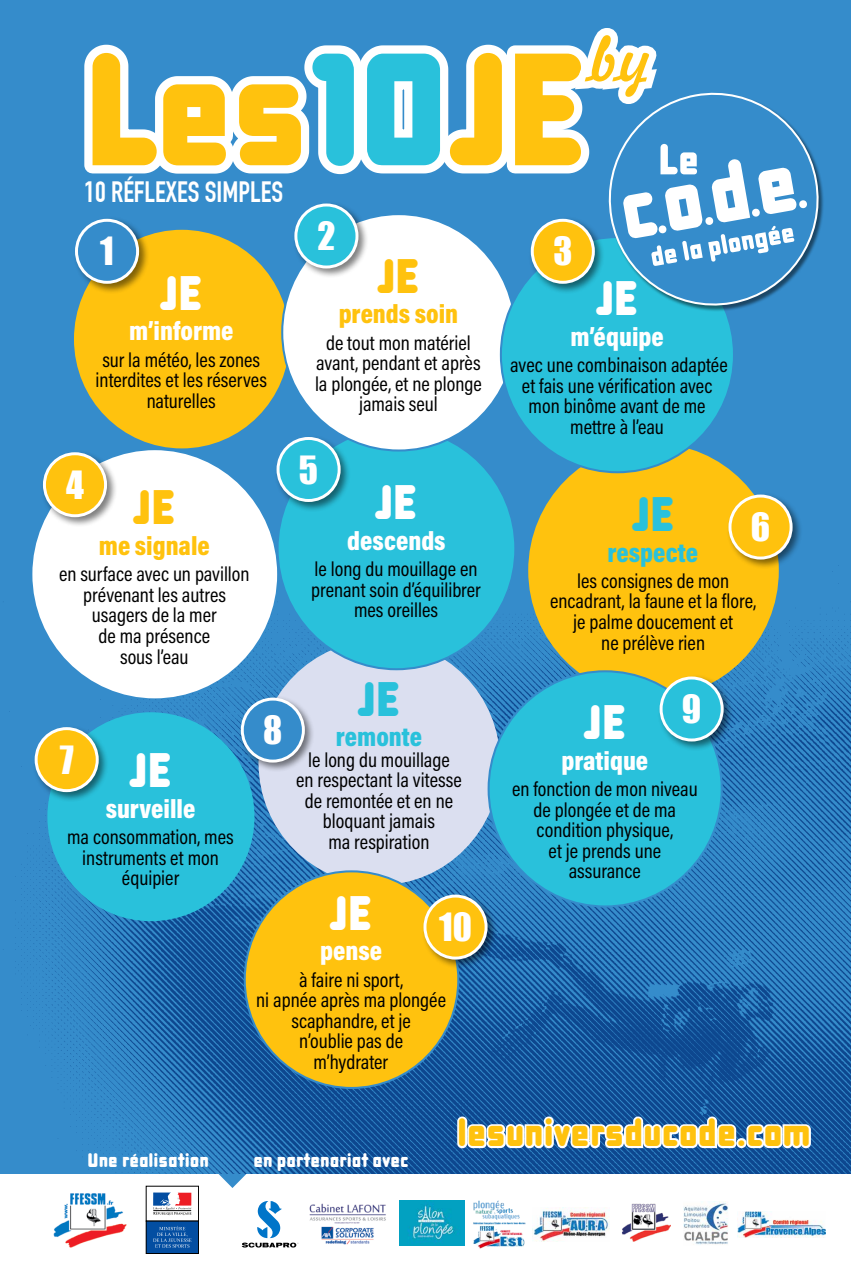
<style>
.page{position:relative;width:851px;height:1276px;background:#fff}
.page>*{position:absolute;margin:0;border:0;box-sizing:border-box;transform-origin:0 0}
.t1{font:164.32px "DBXL Nightfever Normal";letter-spacing:-.02em;color:#ffc20e}
.t2{font:61.65px "Freehand 521 BT Regular C";color:#ffc20e}
.t3{font:49.28px "DBXL Nightfever Normal";color:#fff}
.t4{font:49.28px "DBXL Nightfever Normal";color:#29c1db}
.t5{font:49.28px "DBXL Nightfever Normal";color:#ffc20e}
.t6{font:40.28px "DBXL Nightfever Normal";color:#ffc20e}
.t7{font:35.78px "Impact";color:#fff}
.t8{font:700 28.72px "DIN Condensed";color:#fff}
.t9{font:900 26.7px "Acumin Pro Cond";color:#fff}
.t10{font:900 26.7px "Acumin Pro Cond";color:#ffc20e}
.t11{font:900 26.7px "Acumin Pro Cond";color:#29c1db}
.t12{font:20.55px/20.5px "Acumin Pro Cond";color:#000;text-align:center}
.t13{font:20.17px "DBXL Nightfever Normal";color:#fff}
.s1{color:#29c1db}
</style>
<div class="page">
<svg style="left:200px;top:1173px;width:65px;height:15px"></svg>
<div style="left:0;top:0;width:850px;height:1173px;background:#358ccb"></div>
<img style="left:3px;top:560px;width:847px;height:613px">
<svg style="left:153px;top:1192px;width:38px;height:23px"></svg>
<div style="left:146px;top:1221px;width:52px;height:32px;background:#034ea2"></div>
<div style="left:146px;top:1221px;width:53px;height:32px;border:1px solid #000"></div>
<svg style="left:153px;top:1226px;width:38px;height:21px"></svg>
<img style="left:53px;top:1193px;width:74px;height:55px">
<img style="left:399px;top:1200px;width:65px;height:46px">
<svg style="left:242px;top:1201px;width:56px;height:46px"></svg>
<img style="left:309px;top:1203px;width:77px;height:42px">
<img style="left:621px;top:1203px;width:49px;height:38px">
<svg style="left:727px;top:1206px;width:1px;height:38px"></svg>
<img style="left:683px;top:1201px;width:44px;height:44px">
<img style="left:473px;top:1200px;width:52px;height:49px">
<img style="left:532px;top:1207px;width:77px;height:34px">
<img style="left:737px;top:1211px;width:88px;height:26px">
<div style="left:528px;top:443px;width:250px;height:254px;background:#ffc20e;border-radius:50%"></div>
<div style="left:258px;top:640px;width:242px;height:245px;background:#dbdff0;border-radius:50%"></div>
<div style="left:32px;top:450px;width:245px;height:248px;background:#fff;border-radius:50%"></div>
<div style="left:277px;top:428px;width:238px;height:241px;background:#29c1db;border-radius:50%"></div>
<div style="left:488px;top:671px;width:233px;height:235px;background:#29c1db;border-radius:50%"></div>
<div style="left:47px;top:712px;width:207px;height:209px;background:#29c1db;border-radius:50%"></div>
<div style="left:657px;top:674px;width:76px;height:78px;background:#000;opacity:.5"></div>
<div style="left:661px;top:678px;width:61px;height:62px;background:#29c1db;border-radius:50%"></div>
<div style="left:659px;top:676px;width:64px;height:65px;border:3px solid #fff;border-radius:50%"></div>
<div style="left:41px;top:450px;width:76px;height:78px;background:#000;opacity:.5"></div>
<div style="left:44px;top:454px;width:61px;height:62px;background:#ffc20e;border-radius:50%"></div>
<div style="left:43px;top:452px;width:64px;height:65px;border:3px solid #fff;border-radius:50%"></div>
<div style="left:274px;top:435px;width:77px;height:77px;background:#000;opacity:.5"></div>
<div style="left:278px;top:438px;width:61px;height:62px;background:#29c1db;border-radius:50%"></div>
<div style="left:276px;top:437px;width:64px;height:65px;border:3px solid #fff;border-radius:50%"></div>
<div style="left:239px;top:695px;width:76px;height:78px;background:#000;opacity:.5"></div>
<div style="left:242px;top:699px;width:61px;height:62px;background:#358ccb;border-radius:50%"></div>
<div style="left:241px;top:697px;width:64px;height:65px;border:3px solid #fff;border-radius:50%"></div>
<div style="left:33px;top:725px;width:76px;height:77px;background:#000;opacity:.5"></div>
<div style="left:36px;top:728px;width:61px;height:62px;background:#ffc20e;border-radius:50%"></div>
<div style="left:35px;top:727px;width:64px;height:65px;border:3px solid #fff;border-radius:50%"></div>
<div style="left:74px;top:230px;width:215px;height:218px;background:#ffc20e;border-radius:50%"></div>
<div style="left:245px;top:871px;width:213px;height:217px;background:#ffc20e;border-radius:50%"></div>
<div style="left:73px;top:217px;width:76px;height:77px;background:#000;opacity:.5"></div>
<svg style="left:76px;top:220px;width:62px;height:62px"></svg>
<div style="left:75px;top:219px;width:64px;height:65px;border:3px solid #fff;border-radius:50%"></div>
<div style="left:282px;top:214px;width:233px;height:236px;background:#fff;border-radius:50%"></div>
<div style="left:292px;top:201px;width:77px;height:78px;background:#000;opacity:.5"></div>
<div style="left:726px;top:492px;width:76px;height:78px;background:#000;opacity:.5"></div>
<div style="left:729px;top:496px;width:62px;height:62px;background:#ffc20e;border-radius:50%"></div>
<div style="left:728px;top:494px;width:64px;height:65px;border:3px solid #fff;border-radius:50%"></div>
<div style="left:501px;top:237px;width:232px;height:235px;background:#29c1db;border-radius:50%"></div>
<div style="left:528px;top:217px;width:77px;height:77px;background:#000;opacity:.5"></div>
<div style="left:532px;top:220px;width:61px;height:62px;background:#ffc20e;border-radius:50%"></div>
<div style="left:530px;top:219px;width:64px;height:65px;border:3px solid #fff;border-radius:50%"></div>
<div style="left:421px;top:892px;width:77px;height:78px;background:#000;opacity:.5"></div>
<div style="left:425px;top:896px;width:61px;height:62px;background:#ffc20e;border-radius:50%"></div>
<div style="left:423px;top:894px;width:64px;height:65px;border:3px solid #fff;border-radius:50%"></div>
<svg style="left:599px;top:145px;width:225px;height:169px"></svg>
<svg style="left:73px;top:28px;width:734px;height:238px"></svg>
<svg style="left:454px;top:1113px;width:360px;height:38px;background:#83a5ca"></svg>
<h2 class="t2" style="left:590px;top:17px;width:63px">by</h2>
<h1 class="t1" style="left:84px;top:19px;width:504px">Les<span class="s1">10</span>JE</h1>
<h3 class="t8" style="left:84px;top:175px;width:200px">10 RÉFLEXES SIMPLES</h3>
<h3 class="t7" style="left:100px;top:224px;width:15px">1</h3>
<h3 class="t3" style="left:160px;top:266px;width:44px">JE</h3>
<p class="t9" style="left:129px;top:314px;width:106px">m’informe</p>
<p class="t12" style="left:96px;top:349px;width:173px">sur la météo, les zones interdites et les réserves naturelles</p>
<h3 class="t7" style="left:317px;top:208px;width:19px">2</h3>
<h3 class="t5" style="left:377px;top:249px;width:44px">JE</h3>
<p class="t10" style="left:338px;top:297px;width:121px">prends soin</p>
<p class="t12" style="left:315px;top:332px;width:168px">de tout mon matériel avant, pendant et après la plongée, et ne plonge jamais seul</p>
<h3 class="t7" style="left:66px;top:457px;width:19px">4</h3>
<h3 class="t5" style="left:133px;top:480px;width:44px">JE</h3>
<p class="t10" style="left:99px;top:528px;width:112px">me signale</p>
<p class="t12" style="left:59px;top:563px;width:192px">en surface avec un pavillon prévenant les autres usagers de la mer<br>de ma présence<br>sous l’eau</p>
<h3 class="t7" style="left:60px;top:732px;width:16px">7</h3>
<h3 class="t3" style="left:129px;top:743px;width:44px">JE</h3>
<p class="t9" style="left:106px;top:791px;width:91px">surveille</p>
<p class="t12" style="left:67px;top:826px;width:168px">ma consommation, mes instruments et mon équipier</p>
<h3 class="t7" style="left:299px;top:442px;width:21px">5</h3>
<h3 class="t3" style="left:374px;top:475px;width:44px">JE</h3>
<p class="t9" style="left:347px;top:523px;width:100px">descends</p>
<p class="t12" style="left:311px;top:558px;width:171px">le long du mouillage en prenant soin d’équilibrer mes oreilles</p>
<h3 class="t7" style="left:263px;top:702px;width:21px">8</h3>
<h3 class="t4" style="left:357px;top:672px;width:44px">JE</h3>
<p class="t11" style="left:336px;top:719px;width:88px">remonte</p>
<p class="t12" style="left:296px;top:749px;width:167px">le long du mouillage<br>en respectant la vitesse de remontée et en ne bloquant jamais<br>ma respiration</p>
<h3 class="t3" style="left:329px;top:886px;width:44px">JE</h3>
<p class="t9" style="left:320px;top:933px;width:63px">pense</p>
<p class="t12" style="left:256px;top:969px;width:191px">à faire ni sport,<br>ni apnée après ma plongée scaphandre, et je<br>n’oublie pas de<br>m’hydrater</p>
<h3 class="t7" style="left:439px;top:899px;width:34px">10</h3>
<h3 class="t7" style="left:553px;top:224px;width:20px">3</h3>
<h3 class="t3" style="left:595px;top:271px;width:44px">JE</h3>
<p class="t9" style="left:570px;top:319px;width:95px">m’équipe</p>
<p class="t12" style="left:510px;top:354px;width:219px">avec une combinaison adaptée et fais une vérification avec mon binôme avant de me mettre à l’eau</p>
<h3 class="t4" style="left:631px;top:487px;width:44px">JE</h3>
<p class="t11" style="left:607px;top:535px;width:92px">respecte</p>
<p class="t12" style="left:550px;top:570px;width:208px">les consignes de mon encadrant, la faune et la flore, je palme doucement et<br>ne prélève rien</p>
<h3 class="t7" style="left:750px;top:499px;width:21px">6</h3>
<h3 class="t7" style="left:681px;top:681px;width:21px">9</h3>
<h3 class="t3" style="left:583px;top:695px;width:44px">JE</h3>
<p class="t9" style="left:561px;top:743px;width:88px">pratique</p>
<p class="t12" style="left:512px;top:778px;width:187px">en fonction de mon niveau de plongée et de ma condition physique,<br>et je prends une assurance</p>
<p class="t13" style="left:88px;top:1149px;width:123px">Une réalisation</p>
<p class="t13" style="left:253px;top:1149px;width:157px">en partenariat avec</p>
<h3 class="t6" style="left:457px;top:1110px;width:355px">lesuniversducode.com</h3>
</div>
